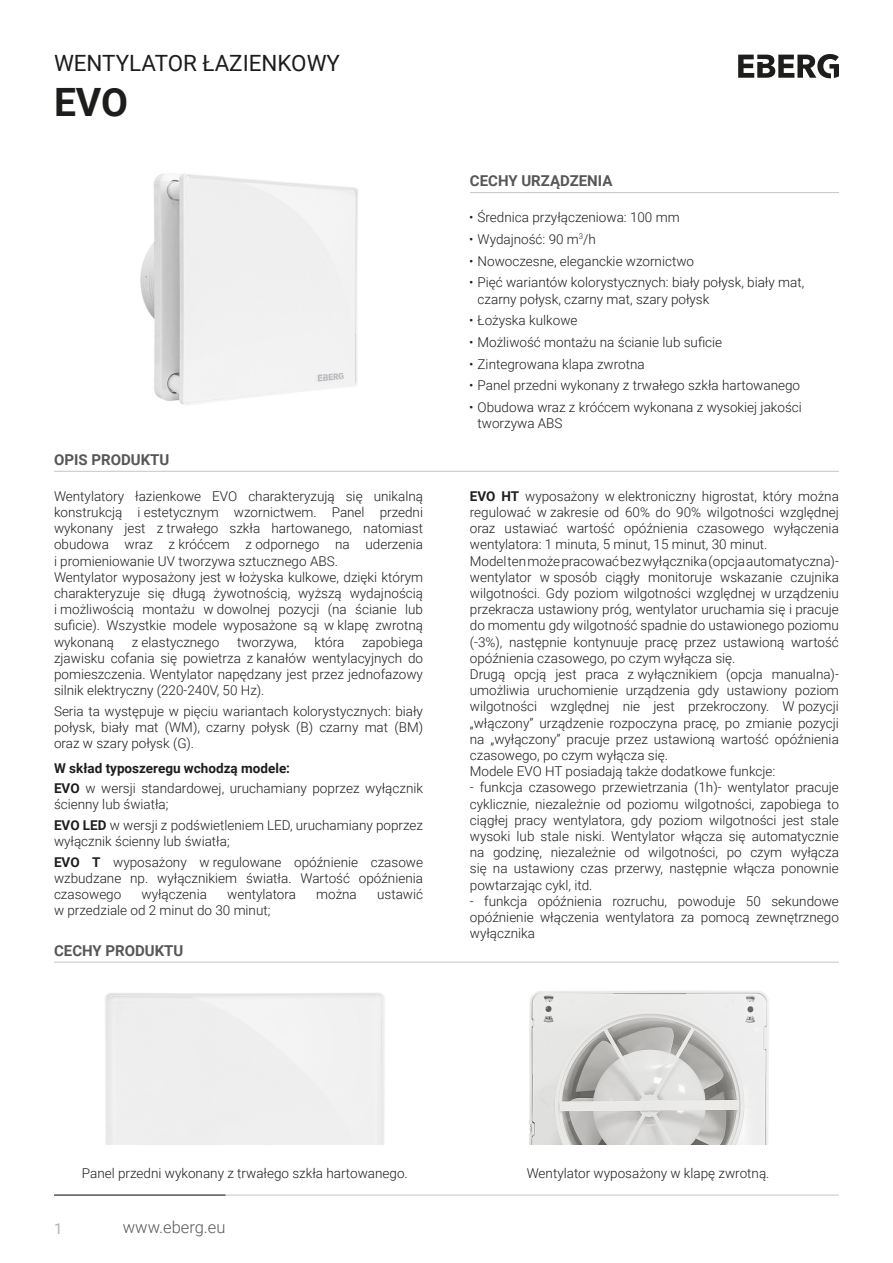
<style>
.page{position:relative;width:893px;height:1263px;background:#fff}
.page>*{position:absolute;margin:0;border:0;box-sizing:border-box;transform-origin:0 0}
.t1{font:700 39px "Roboto";color:#1d1d1b}
.t2{font:22.35px "Roboto";color:#1d1d1b}
.t3{font:300 16.5px "Roboto";color:#575756}
.t4{font:700 15px "Roboto";color:#575756}
.t5{font:15px "Roboto";color:#b3b2b2}
.t6{font:300 13.5px/16.2px "Roboto";color:#1d1d1b}
.s1{font-weight:700}
</style>
<div class="page">
<hr style="left:54px;top:1195px;width:785px;height:1px;background:#c6c6c6">
<img style="left:529px;top:991px;width:240px;height:154px">
<img style="left:140px;top:173px;width:218px;height:232px">
<svg style="left:738px;top:54px;width:101px;height:24px"></svg>
<hr style="left:54px;top:1195px;width:172px;height:1px;background:#1d1d1b">
<hr style="left:470px;top:192px;width:369px;height:1px;background:#c6c6c6">
<hr style="left:54px;top:471px;width:785px;height:1px;background:#c6c6c6">
<hr style="left:54px;top:962px;width:785px;height:1px;background:#c6c6c6">
<h2 class="t2" style="left:54px;top:47px;width:287px">WENTYLATOR ŁAZIENKOWY</h2>
<h1 class="t1" style="left:54px;top:75px;width:76px">EVO</h1>
<p class="t4" style="left:54px;top:449px;width:117px">OPIS PRODUKTU</p>
<p class="t6" style="left:54px;top:487px;width:371px">Wentylatory łazienkowe EVO charakteryzują się unikalną konstrukcją i estetycznym wzornictwem. Panel przedni wykonany jest z trwałego szkła hartowanego, natomiast obudowa wraz z króćcem z odpornego na uderzenia i promieniowanie UV tworzywa sztucznego ABS.<br>Wentylator wyposażony jest w łożyska kulkowe, dzięki którym charakteryzuje się długą żywotnością, wyższą wydajnością i możliwością montażu w dowolnej pozycji (na ścianie lub suficie). Wszystkie modele wyposażone są w klapę zwrotną wykonaną</p>
<p class="t6" style="left:54px;top:633px;width:371px;text-align:justify;text-indent:308px">zapobiega zjawisku cofania się powietrza z kanałów wentylacyjnych do pomieszczenia. Wentylator napędzany jest przez jednofazowy silnik elektryczny (220-240V, 50 Hz).</p>
<p class="t6" style="left:54px;top:702px;width:371px;text-align:justify">Seria ta występuje w pięciu wariantach kolorystycznych: biały połysk, biały mat (WM), czarny połysk (B) czarny mat (BM) oraz w szary połysk (G).</p>
<p class="t6" style="left:54px;top:757px;width:371px;line-height:20.4px"><span class="s1">W skład typoszeregu wchodzą modele:<br>EVO</span> w wersji standardowej, uruchamiany poprzez wyłącznik</p>
<p class="t6" style="left:54px;top:794px;width:371px;line-height:20.4px">ścienny lub światła;<br><span class="s1">EVO LED</span> w wersji z podświetleniem LED, uruchamiany poprzez</p>
<p class="t6" style="left:54px;top:831px;width:371px;line-height:20.4px">wyłącznik ścienny lub światła;<br><span class="s1">EVO T</span> wyposażony w regulowane opóźnienie czasowe</p>
<p class="t6" style="left:54px;top:869px;width:371px">wzbudzane np. wyłącznikiem światła. Wartość opóźnienia czasowego</p>
<p class="t6" style="left:132px;top:633px;width:89px">z elastycznego</p>
<p class="t6" style="left:237px;top:633px;width:61px">tworzywa,</p>
<p class="t6" style="left:314px;top:633px;width:31px">która</p>
<p class="t6" style="left:142px;top:885px;width:67px">wyłączenia</p>
<p class="t6" style="left:227px;top:885px;width:70px">wentylatora</p>
<p class="t6" style="left:316px;top:885px;width:42px">można</p>
<p class="t6" style="left:377px;top:885px;width:47px">ustawić</p>
<p class="t6" style="left:54px;top:902px;width:218px">w przedziale od 2 minut do 30 minut;</p>
<p class="t4" style="left:54px;top:940px;width:131px">CECHY PRODUKTU</p>
<p class="t4" style="left:470px;top:170px;width:144px">CECHY URZĄDZENIA</p>
<p class="t6" style="left:469px;top:209px;width:212px">• Średnica przyłączeniowa: 100 mm</p>
<p class="t6" style="left:469px;top:230px;width:128px">• Wydajność: 90 m<sup>3</sup>/h</p>
<p class="t6" style="left:469px;top:252px;width:227px">• Nowoczesne, eleganckie wzornictwo</p>
<p class="t6" style="left:478px;top:274px;width:328px;text-indent:-9px">• Pięć wariantów kolorystycznych: biały połysk, biały mat, czarny połysk, czarny mat, szary połysk</p>
<p class="t6" style="left:469px;top:312px;width:110px">• Łożyska kulkowe</p>
<p class="t6" style="left:469px;top:334px;width:255px">• Możliwość montażu na ścianie lub suficie</p>
<p class="t6" style="left:469px;top:355px;width:177px">• Zintegrowana klapa zwrotna</p>
<p class="t6" style="left:469px;top:377px;width:333px">• Panel przedni wykonany z trwałego szkła hartowanego</p>
<p class="t6" style="left:478px;top:399px;width:326px;text-indent:-9px">• Obudowa wraz z króćcem wykonana z wysokiej jakości tworzywa ABS</p>
<p class="t6" style="left:470px;top:487px;width:371px"><span class="s1">EVO HT</span> wyposażony w elektroniczny higrostat, który można regulować w zakresie od 60% do 90% wilgotności względnej oraz ustawiać wartość opóźnienia czasowego wyłączenia wentylatora: 1 minuta, 5 minut, 15 minut, 30 minut.<br>Model ten może pracować bez wyłącznika (opcja automatyczna)- wentylator w sposób ciągły monitoruje wskazanie czujnika wilgotności. Gdy poziom wilgotności względnej w urządzeniu przekracza ustawiony próg, wentylator uruchamia się i pracuje do momentu gdy wilgotność spadnie do ustawionego poziomu (-3%), następnie kontynuuje pracę przez ustawioną wartość opóźnienia czasowego, po czym wyłącza się.<br>Drugą opcją jest praca z wyłącznikiem (opcja manualna)- umożliwia uruchomienie urządzenia gdy ustawiony poziom wilgotności względnej nie jest przekroczony. W pozycji „włączony” urządzenie rozpoczyna pracę, po zmianie pozycji na „wyłączony” pracuje przez ustawioną wartość opóźnienia czasowego, po czym wyłącza się.<br>Modele EVO HT posiadają także dodatkowe funkcje:</p>
<p class="t6" style="left:470px;top:779px;width:371px;text-align:justify">- funkcja czasowego przewietrzania (1h)- wentylator pracuje cyklicznie, niezależnie od poziomu wilgotności, zapobiega to ciągłej pracy wentylatora, gdy poziom wilgotności jest stale wysoki lub stale niski. Wentylator włącza się automatycznie na godzinę, niezależnie od wilgotności, po czym wyłącza się na ustawiony czas przerwy, następnie włącza ponownie powtarzając cykl, itd.</p>
<p class="t6" style="left:470px;top:892px;width:371px;text-align:justify">- funkcja opóźnienia rozruchu, powoduje 50 sekundowe opóźnienie włączenia wentylatora za pomocą zewnętrznego wyłącznika</p>
<p class="t6" style="left:82px;top:1164px;width:327px">Panel przedni wykonany z trwałego szkła hartowanego.</p>
<p class="t6" style="left:527px;top:1164px;width:244px">Wentylator wyposażony w klapę zwrotną.</p>
<p class="t5" style="left:54px;top:1218px;width:10px">1</p>
<p class="t3" style="left:123px;top:1216px;width:104px">www.eberg.eu</p>
</div>
